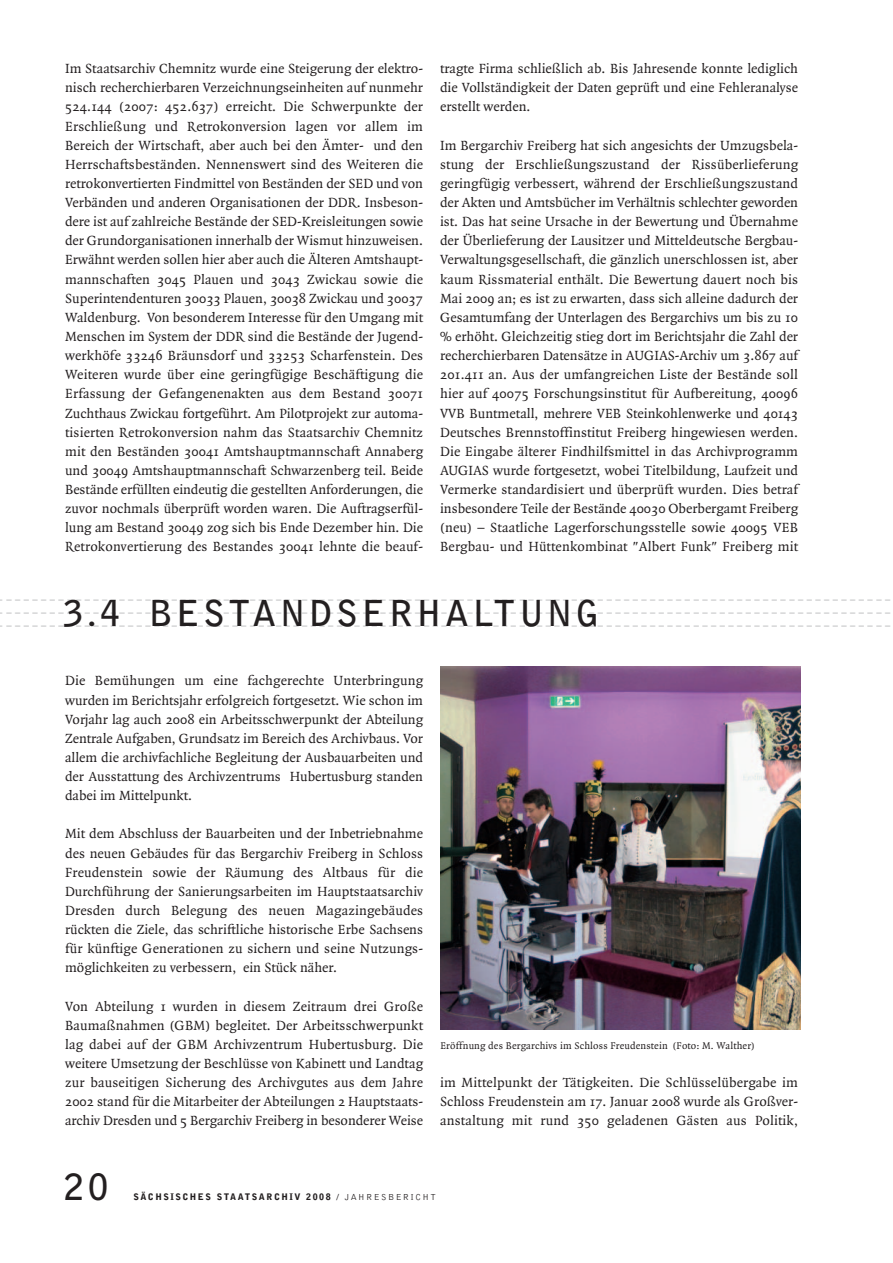
<style>
.page{position:relative;width:893px;height:1263px;background:#fff}
.page>*{position:absolute;margin:0;border:0;box-sizing:border-box;transform-origin:0 0}
.t1{font:700 36px "Bell Gothic";color:#231f20}
.t2{font:700 35.55px "Bell Gothic";letter-spacing:.1em;color:#231f20}
.t3{font:14.25px/19.2px "Quadraat";color:#231f20;text-align:justify}
.t4{font:900 10.5px/12.8px "Bell Gothic";color:#939598;text-align:justify}
.t5{font:10.5px "Quadraat";letter-spacing:.015em;color:#231f20}
.t6{font:900 9px "Bell Gothic";letter-spacing:.165em;color:#231f20}
.s1{font-weight:300}
</style>
<div class="page">
<img style="left:440px;top:666px;width:360px;height:364px">
<p class="t3" style="left:65px;top:60px;width:359px">Im Staatsarchiv Chemnitz wurde eine Steigerung der elektro&shy;nisch recherchierbaren Verzeichnungseinheiten auf nunmehr 524.144 (2007: 452.637) erreicht. Die Schwerpunkte der Erschließung und Retrokonversion lagen vor allem im Bereich der Wirtschaft, aber auch bei den Ämter- und den Herrschaftsbeständen. Nennenswert sind des Weiteren die retrokonvertierten Findmittel von Beständen der SED und von Verbänden und anderen Organisationen der DDR. Insbeson&shy;dere ist auf zahlreiche Bestände der SED-Kreisleitungen sowie der Grundorganisationen innerhalb der Wismut hinzuweisen.<br>Erwähnt werden sollen hier aber auch die Älteren Amtshaupt&shy;mannschaften 3045 Plauen und 3043 Zwickau sowie die Superintendenturen 30033 Plauen, 30038 Zwickau und 30037<br>Waldenburg. Von besonderem Interesse für den Umgang mit Menschen im System der DDR sind die Bestände der Jugend&shy;werkhöfe 33246 Bräunsdorf und 33253 Scharfenstein. Des Weiteren wurde über eine geringfügige Beschäftigung die Erfassung der Gefangenenakten aus dem Bestand 30071<br>Zuchthaus Zwickau fortgeführt. Am Pilotprojekt zur automa&shy;tisierten Retrokonversion nahm das Staatsarchiv Chemnitz mit den Beständen 30041 Amtshauptmannschaft Annaberg und 30049 Amtshauptmannschaft Schwarzenberg teil. Beide Bestände erfüllten eindeutig die gestellten Anforderungen, die zuvor nochmals überprüft worden waren. Die Auftragserfül&shy;lung am Bestand 30049 zog sich bis Ende Dezember hin. Die Retrokonvertierung des Bestandes 30041 lehnte die beauf-</p>
<p class="t3" style="left:440px;top:60px;width:359px">tragte Firma schließlich ab. Bis Jahresende konnte lediglich die Vollständigkeit der Daten geprüft und eine Fehleranalyse erstellt werden.</p>
<p class="t3" style="left:440px;top:137px;width:359px">Im Bergarchiv Freiberg hat sich angesichts der Umzugsbela&shy;stung der Erschließungszustand der Rissüberlieferung geringfügig verbessert, während der Erschließungszustand der Akten und Amtsbücher im Verhältnis schlechter geworden ist. Das hat seine Ursache in der Bewertung und Übernahme der Überlieferung der Lausitzer und Mitteldeutsche Bergbau-Verwaltungsgesellschaft, die gänzlich unerschlossen ist, aber kaum Rissmaterial enthält. Die Bewertung dauert noch bis Mai 2009 an; es ist zu erwarten, dass sich alleine dadurch der Gesamtumfang der Unterlagen des Bergarchivs um bis zu 10 % erhöht. Gleichzeitig stieg dort im Berichtsjahr die Zahl der recherchierbaren Datensätze in AUGIAS-Archiv um 3.867 auf 201.411 an. Aus der umfangreichen Liste der Bestände soll hier auf 40075 Forschungsinstitut für Aufbereitung, 40096<br>VVB Buntmetall, mehrere VEB Steinkohlenwerke und 40143<br>Deutsches Brennstoffinstitut Freiberg hingewiesen werden.<br>Die Eingabe älterer Findhilfsmittel in das Archivprogramm AUGIAS wurde fortgesetzt, wobei Titelbildung, Laufzeit und Vermerke standardisiert und überprüft wurden. Dies betraf insbesondere Teile der Bestände 40030 Oberbergamt Freiberg (neu) – Staatliche Lagerforschungsstelle sowie 40095 VEB Bergbau- und Hüttenkombinat "Albert Funk" Freiberg mit</p>
<h2 class="t2" style="left:64px;top:599px;width:537px">3.4 BESTANDSERHALTUNG</h2>
<p class="t4" style="left:-2px;top:590px;width:894px">_______________________________________________________________________________________________________ _______________________________________________________________________________________________________ _______________________________________________________________________________________________________</p>
<p class="t3" style="left:65px;top:672px;width:359px">Die Bemühungen um eine fachgerechte Unterbringung wurden im Berichtsjahr erfolgreich fortgesetzt. Wie schon im Vorjahr lag auch 2008 ein Arbeitsschwerpunkt der Abteilung Zentrale Aufgaben, Grundsatz im Bereich des Archivbaus. Vor allem die archivfachliche Begleitung der Ausbauarbeiten und der Ausstattung des Archivzentrums Hubertusburg standen dabei im Mittelpunkt.</p>
<p class="t3" style="left:65px;top:825px;width:359px">Mit dem Abschluss der Bauarbeiten und der Inbetriebnahme des neuen Gebäudes für das Bergarchiv Freiberg in Schloss Freudenstein sowie der Räumung des Altbaus für die Durchführung der Sanierungsarbeiten im Hauptstaatsarchiv Dresden durch Belegung des neuen Magazingebäudes rückten die Ziele, das schriftliche historische Erbe Sachsens für künftige Generationen zu sichern und seine Nutzungs&shy;möglichkeiten zu verbessern, ein Stück näher.</p>
<p class="t3" style="left:65px;top:998px;width:359px">Von Abteilung 1 wurden in diesem Zeitraum drei Große Baumaßnahmen (GBM) begleitet. Der Arbeitsschwerpunkt lag dabei auf der GBM Archivzentrum Hubertusburg. Die weitere Umsetzung der Beschlüsse von Kabinett und Landtag zur bauseitigen Sicherung des Archivgutes aus dem Jahre 2002 stand für die Mitarbeiter der Abteilungen 2 Hauptstaats&shy;archiv Dresden und 5 Bergarchiv Freiberg in besonderer Weise</p>
<p class="t5" style="left:440px;top:1042px;width:316px">Eröffnung des Bergarchivs im Schloss Freudenstein (Foto: M. Walther)</p>
<p class="t3" style="left:440px;top:1074px;width:359px">im Mittelpunkt der Tätigkeiten. Die Schlüsselübergabe im Schloss Freudenstein am 17. Januar 2008 wurde als Großver&shy;anstaltung mit rund 350 geladenen Gästen aus Politik,</p>
<h1 class="t1" style="left:64px;top:1173px;width:46px">20</h1>
<p class="t6" style="left:133px;top:1193px;width:304px">SÄCHSISCHES STAATSARCHIV 2008 <span class="s1">/ JAHRESBERICHT</span></p>
</div>
